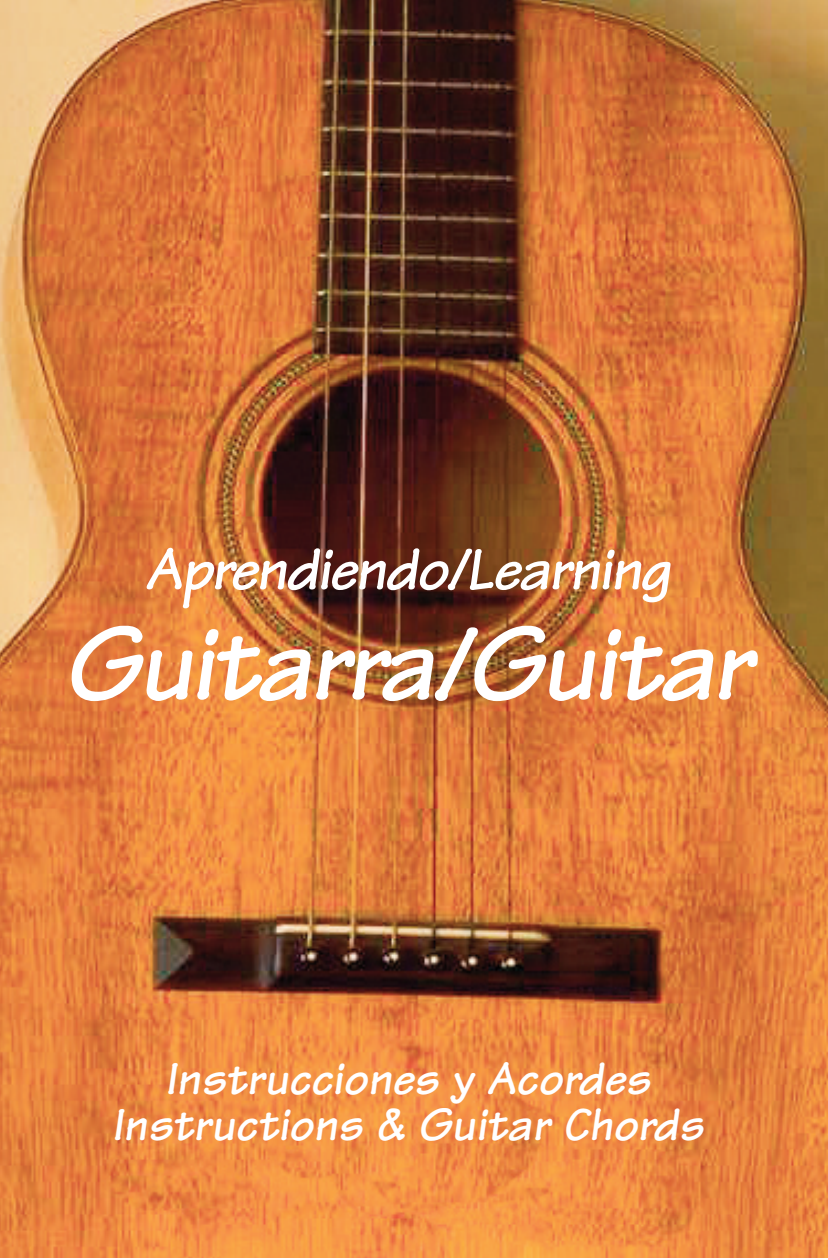
<style>
.page{position:relative;width:828px;height:1260px;background:#fff}
.page>*{position:absolute;margin:0;border:0;box-sizing:border-box;transform-origin:0 0}
.t1{font:italic 700 110px "Tekton";letter-spacing:-.03em;color:#fff}
.t2{font:italic 700 62px "Tekton";letter-spacing:-.03em;color:#fff}
.t3{font:italic 700 48px/46px "Tekton";color:#fff;text-align:center}
</style>
<div class="page">
<img style="left:0;top:0;width:828px;height:1258px">
<p class="t2" style="left:144px;top:548px;width:529px">Aprendiendo/Learning</p>
<h1 class="t1" style="left:64px;top:626px;width:690px">Guitarra/Guitar</h1>
<p class="t3" style="left:112px;top:1062px;width:594px">Instrucciones y Acordes<br>Instructions &amp; Guitar Chords</p>
</div>
